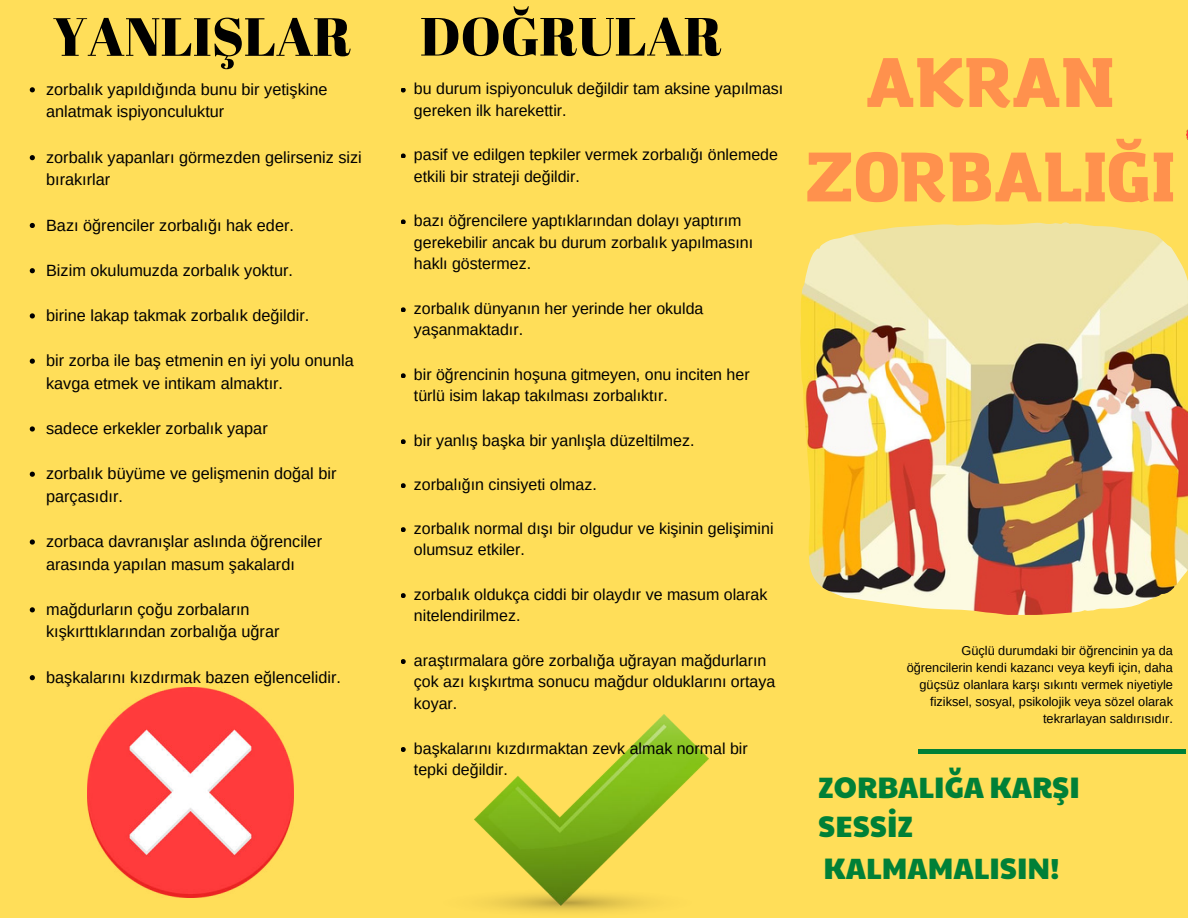
<style>
.page{position:relative;width:1188px;height:918px;background:#ffde59}
.page>*{position:absolute;margin:0;border:0;box-sizing:border-box;transform-origin:0 0}
.t1{font:900 68.7px/94.5px "Amazing Grotesk";color:#ff914d;text-align:center}
.t2{font:53.7px "Abril Fatface";color:#000}
.t3{font:29.1px/40.5px "Paytone One";color:#008037}
.t4{font:16.35px/22.5px "Arimo";color:#000}
.t5{font:16.05px/21.3px "Arimo";color:#000}
.t6{font:12.75px/16.8px "Arimo";color:#000;text-align:right}
</style>
<div class="page">
<div style="left:918px;top:749px;width:268px;height:5px;background:#008037"></div>
<svg style="left:1186px;top:129px;width:2px;height:11px"></svg>
<img style="left:474px;top:714px;width:234px;height:198px">
<img style="left:88px;top:688px;width:206px;height:210px">
<svg style="left:401px;top:88px;width:5px;height:5px"></svg>
<svg style="left:401px;top:153px;width:5px;height:5px"></svg>
<svg style="left:401px;top:219px;width:5px;height:5px"></svg>
<svg style="left:401px;top:307px;width:5px;height:5px"></svg>
<svg style="left:401px;top:373px;width:5px;height:5px"></svg>
<svg style="left:401px;top:439px;width:5px;height:5px"></svg>
<svg style="left:401px;top:483px;width:5px;height:5px"></svg>
<svg style="left:401px;top:527px;width:5px;height:5px"></svg>
<svg style="left:401px;top:593px;width:5px;height:5px"></svg>
<svg style="left:401px;top:659px;width:5px;height:5px"></svg>
<svg style="left:401px;top:747px;width:5px;height:5px"></svg>
<img style="left:800px;top:222px;width:388px;height:393px">
<svg style="left:30px;top:87px;width:5px;height:5px"></svg>
<svg style="left:30px;top:155px;width:5px;height:5px"></svg>
<svg style="left:30px;top:223px;width:5px;height:5px"></svg>
<svg style="left:30px;top:268px;width:5px;height:5px"></svg>
<svg style="left:30px;top:313px;width:5px;height:6px"></svg>
<svg style="left:30px;top:359px;width:5px;height:5px"></svg>
<svg style="left:30px;top:426px;width:5px;height:6px"></svg>
<svg style="left:30px;top:472px;width:5px;height:5px"></svg>
<svg style="left:30px;top:539px;width:5px;height:6px"></svg>
<svg style="left:30px;top:607px;width:5px;height:5px"></svg>
<svg style="left:30px;top:675px;width:5px;height:5px"></svg>
<h2 class="t2" style="left:53px;top:-1px;width:300px">YANLIŞLAR</h2>
<h2 class="t2" style="left:420px;top:-1px;width:304px">DOĞRULAR</h2>
<p class="t4" style="left:46px;top:78px;width:283px">zorbalık yapıldığında bunu bir yetişkine anlatmak ispiyonculuktur</p>
<p class="t4" style="left:46px;top:146px;width:317px">zorbalık yapanları görmezden gelirseniz sizi bırakırlar</p>
<p class="t4" style="left:46px;top:214px;width:249px">Bazı öğrenciler zorbalığı hak eder.</p>
<p class="t4" style="left:46px;top:259px;width:248px">Bizim okulumuzda zorbalık yoktur.</p>
<p class="t4" style="left:46px;top:304px;width:265px">birine lakap takmak zorbalık değildir.</p>
<p class="t4" style="left:46px;top:349px;width:309px">bir zorba ile baş etmenin en iyi yolu onunla kavga etmek ve intikam almaktır.</p>
<p class="t4" style="left:46px;top:417px;width:223px">sadece erkekler zorbalık yapar</p>
<p class="t4" style="left:46px;top:463px;width:292px">zorbalık büyüme ve gelişmenin doğal bir parçasıdır.</p>
<p class="t4" style="left:46px;top:530px;width:277px">zorbaca davranışlar aslında öğrenciler arasında yapılan masum şakalardı</p>
<p class="t4" style="left:46px;top:598px;width:235px">mağdurların çoğu zorbaların kışkırttıklarından zorbalığa uğrar</p>
<p class="t4" style="left:46px;top:666px;width:296px">başkalarını kızdırmak bazen eğlencelidir.</p>
<p class="t5" style="left:414px;top:78px;width:371px">bu durum ispiyonculuk değildir tam aksine yapılması gereken ilk harekettir.</p>
<p class="t5" style="left:414px;top:144px;width:366px">pasif ve edilgen tepkiler vermek zorbalığı önlemede etkili bir strateji değildir.</p>
<p class="t5" style="left:414px;top:210px;width:341px">bazı öğrencilere yaptıklarından dolayı yaptırım gerekebilir ancak bu durum zorbalık yapılmasını haklı göstermez.</p>
<p class="t5" style="left:414px;top:298px;width:291px">zorbalık dünyanın her yerinde her okulda yaşanmaktadır.</p>
<p class="t5" style="left:414px;top:364px;width:337px">bir öğrencinin hoşuna gitmeyen, onu inciten her türlü isim lakap takılması zorbalıktır.</p>
<p class="t5" style="left:414px;top:430px;width:282px">bir yanlış başka bir yanlışla düzeltilmez.</p>
<p class="t5" style="left:414px;top:474px;width:184px">zorbalığın cinsiyeti olmaz.</p>
<p class="t5" style="left:414px;top:518px;width:361px">zorbalık normal dışı bir olgudur ve kişinin gelişimini olumsuz etkiler.</p>
<p class="t5" style="left:414px;top:584px;width:355px">zorbalık oldukça ciddi bir olaydır ve masum olarak nitelendirilmez.</p>
<p class="t5" style="left:414px;top:650px;width:363px">araştırmalara göre zorbalığa uğrayan mağdurların çok azı kışkırtma sonucu mağdur olduklarını ortaya koyar.</p>
<p class="t5" style="left:414px;top:738px;width:335px">başkalarını kızdırmaktan zevk almak normal bir tepki değildir.</p>
<h1 class="t1" style="left:805px;top:38px;width:372px">AKRAN<br>ZORBALIĞI</h1>
<p class="t6" style="left:907px;top:642px;width:268px">Güçlü durumdaki bir öğrencinin ya da öğrencilerin kendi kazancı veya keyfi için, daha güçsüz olanlara karşı sıkıntı vermek niyetiyle fiziksel, sosyal, psikolojik veya sözel olarak tekrarlayan saldırısıdır.</p>
<h3 class="t3" style="left:818px;top:765px;width:263px">ZORBALIĞA KARŞI<br>SESSİZ<br>KALMAMALISIN!</h3>
</div>
